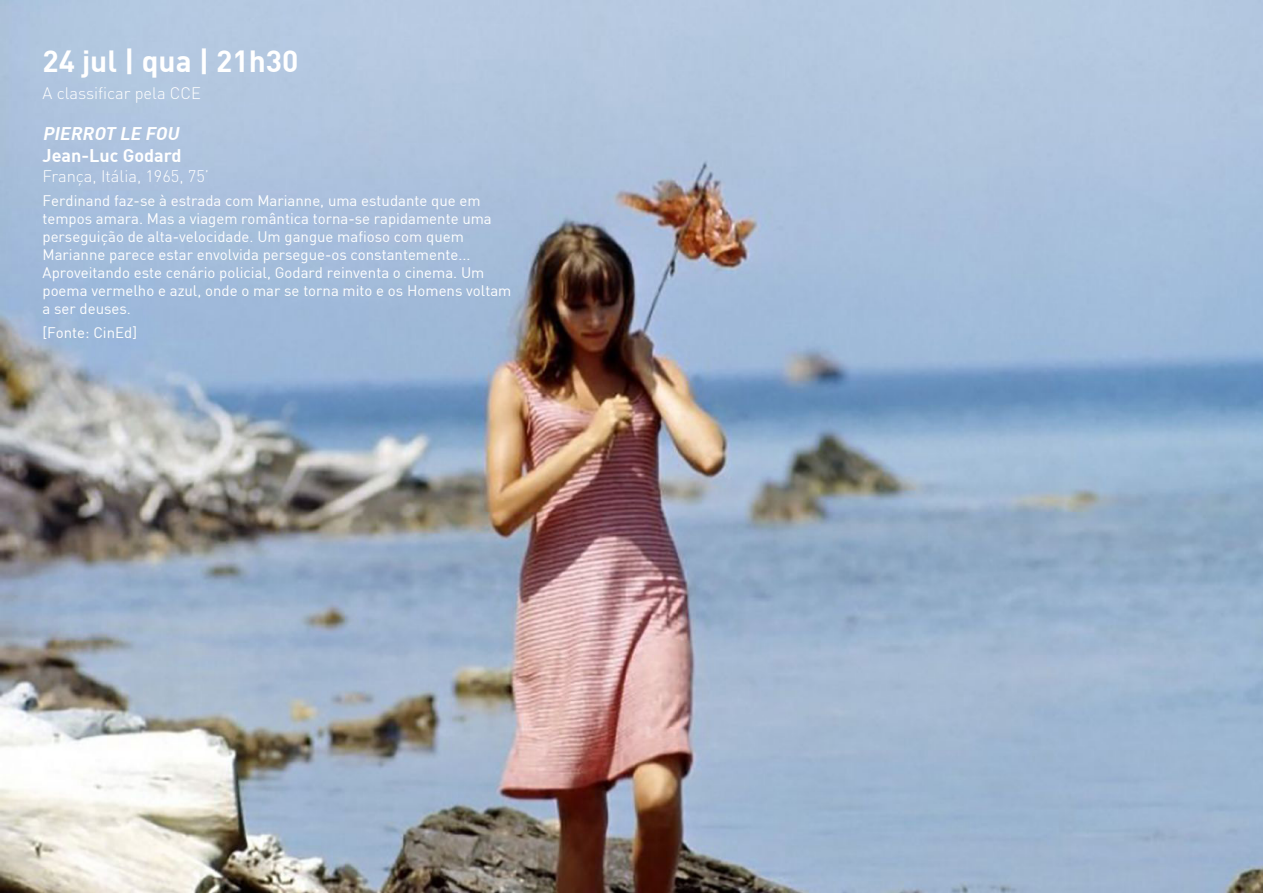
<style>
.page{position:relative;width:1263px;height:893px;background:#fff}
.page>*{position:absolute;margin:0;border:0;box-sizing:border-box;transform-origin:0 0}
.t1{font:700 30px "DIN";color:#fff}
.t2{font:700 18px "DIN";color:#fff}
.t3{font:italic 700 18px "DIN";color:#fff}
.t4{font:300 16.5px "DIN";color:#fff}
.t5{font:15px/18px "DIN";color:#fff}
</style>
<div class="page">
<img style="left:0;top:0;width:1262px;height:893px">
<p class="t1" style="left:43px;top:41px;width:257px">24 jul | qua | 21h30</p>
<p class="t4" style="left:43px;top:83px;width:160px">A classificar pela CCE</p>
<p class="t3" style="left:43px;top:122px;width:142px">PIERROT LE FOU</p>
<p class="t2" style="left:43px;top:144px;width:141px">Jean-Luc Godard</p>
<p class="t4" style="left:43px;top:166px;width:168px">França, Itália, 1965, 75’</p>
<p class="t5" style="left:43px;top:191px;width:470px">Ferdinand faz-se à estrada com Marianne, uma estudante que em tempos amara. Mas a viagem romântica torna-se rapidamente uma perseguição de alta-velocidade. Um gangue mafioso com quem Marianne parece estar envolvida persegue-os constantemente...<br>Aproveitando este cenário policial, Godard reinventa o cinema. Um poema vermelho e azul, onde o mar se torna mito e os Homens voltam a ser deuses.</p>
<p class="t5" style="left:43px;top:323px;width:96px">[Fonte: CinEd]</p>
</div>
